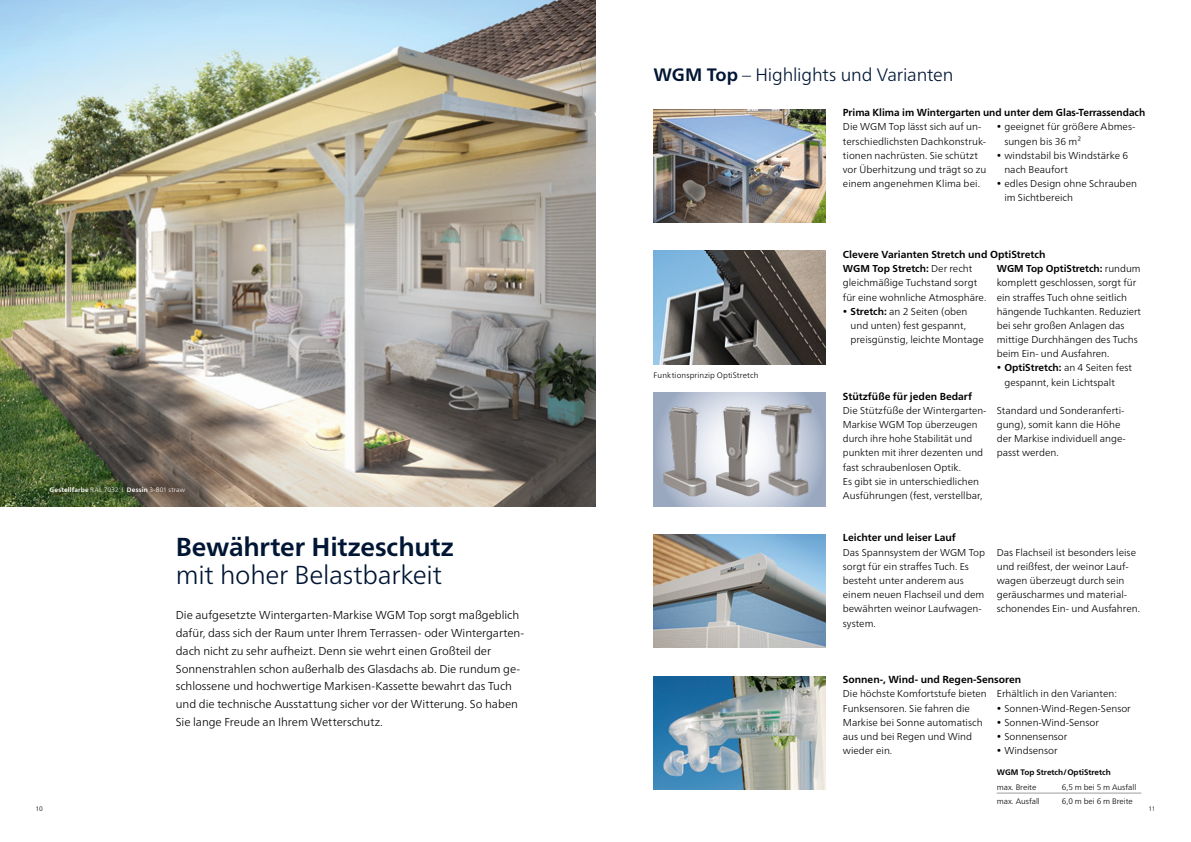
<style>
.page{position:relative;width:1191px;height:842px;background:#fff}
.page>*{position:absolute;margin:0;border:0;box-sizing:border-box;transform-origin:0 0}
.t1{font:300 26px "Frutiger Neue LTW1 G";letter-spacing:-.01em;color:#001634}
.t2{font:700 26px "Frutiger Neue LTW1 G";letter-spacing:-.01em;color:#001634}
.t3{font:300 18px "Frutiger Neue LTW1 G";letter-spacing:-.01em;color:#001634}
.t4{font:300 11.5px/17.7px "Frutiger Neue LTW1 G";letter-spacing:-.005em;color:#000}
.t5{font:700 10.2px "Frutiger Neue LTW1 G";color:#000}
.t6{font:300 10px/14.2px "Frutiger Neue LTW1 G";color:#000}
.t7{font:300 8px "Frutiger Neue LTW1 G";color:#000}
.t8{font:700 8px "Frutiger Neue LTW1 G";color:#000}
.t9{font:700 6.5px "Frutiger Neue LTW1 G";letter-spacing:.025em;color:#fff}
.t10{font:300 6.5px "Frutiger Neue LTW1 G";color:#000}
.s1{font-weight:700}
.s2{font-weight:300}
</style>
<div class="page">
<img style="left:0;top:0;width:595px;height:506px">
<div style="left:42px;top:478px;width:153px;height:23px;background:#2c1a04;opacity:.86"></div>
<img style="left:653px;top:251px;width:173px;height:113px">
<img style="left:653px;top:534px;width:173px;height:114px">
<img style="left:653px;top:109px;width:173px;height:114px">
<img style="left:653px;top:676px;width:173px;height:113px">
<hr style="left:996px;top:793px;width:66px;height:1px;background:#9c9d9d">
<hr style="left:1062px;top:793px;width:79px;height:1px;background:#9c9d9d">
<svg style="left:653px;top:393px;width:173px;height:113px;background:#aebacd"></svg>
<img style="left:655px;top:402px;width:61px;height:101px">
<img style="left:706px;top:402px;width:63px;height:100px">
<img style="left:755px;top:400px;width:62px;height:101px">
<h2 class="t3" style="left:653px;top:64px;width:301px"><span class="s1">WGM Top</span> – Highlights und Varianten</h2>
<p class="t5" style="left:843px;top:107px;width:304px">Prima Klima im Wintergarten und unter dem Glas-Terrassendach</p>
<p class="t6" style="left:843px;top:120px;width:145px">Die WGM Top lässt sich auf un&shy;terschiedlichsten Dachkonstruk&shy;tionen nachrüsten. Sie schützt vor Überhitzung und trägt so zu einem angenehmen Klima bei.</p>
<p class="t6" style="left:1004px;top:120px;width:133px;text-indent:-8px">• geeignet für größere Abmes&shy;sungen bis 36 m²</p>
<p class="t6" style="left:1004px;top:148px;width:125px;text-indent:-8px">• windstabil bis Windstärke 6 nach Beaufort</p>
<p class="t6" style="left:1004px;top:176px;width:134px;text-indent:-8px">• edles Design ohne Schrauben im Sichtbereich</p>
<p class="t9" style="left:50px;top:486px;width:137px">Gestellfarbe <span class="s2">RAL 7032 I</span> Dessin <span class="s2">3-801 straw</span></p>
<h1 class="t2" style="left:176px;top:531px;width:280px">Bewährter Hitzeschutz</h1>
<h1 class="t1" style="left:176px;top:559px;width:268px">mit hoher Belastbarkeit</h1>
<p class="t4" style="left:176px;top:606px;width:350px">Die aufgesetzte Wintergarten-Markise WGM Top sorgt maßgeblich dafür, dass sich der Raum unter Ihrem Terrassen- oder Wintergarten&shy;dach nicht zu sehr aufheizt. Denn sie wehrt einen Großteil der Sonnenstrahlen schon außerhalb des Glasdachs ab. Die rundum ge&shy;schlossene und hochwertige Markisen-Kassette bewahrt das Tuch und die technische Ausstattung sicher vor der Witterung. So haben Sie lange Freude an Ihrem Wetterschutz.</p>
<p class="t7" style="left:653px;top:371px;width:106px">Funktionsprinzip OptiStretch</p>
<p class="t5" style="left:843px;top:248px;width:204px">Clevere Varianten Stretch und OptiStretch</p>
<p class="t6" style="left:843px;top:261px;width:145px"><span class="s1">WGM Top Stretch:</span> Der recht gleichmäßige Tuchstand sorgt für eine wohnliche Atmosphäre.</p>
<p class="t6" style="left:850px;top:304px;width:135px;text-indent:-8px">• <span class="s1">Stretch:</span> an 2 Seiten (oben und unten) fest gespannt, preisgünstig, leichte Montage</p>
<p class="t5" style="left:843px;top:390px;width:131px">Stützfüße für jeden Bedarf</p>
<p class="t6" style="left:996px;top:261px;width:146px"><span class="s1">WGM Top OptiStretch:</span> rundum komplett geschlossen, sorgt für ein straffes Tuch ohne seitlich hängende Tuchkanten. Reduziert bei sehr großen Anlagen das mittige Durchhängen des Tuchs beim Ein- und Ausfahren.</p>
<p class="t6" style="left:1004px;top:361px;width:129px;text-indent:-8px">• <span class="s1">OptiStretch:</span> an 4 Seiten fest gespannt, kein Lichtspalt</p>
<p class="t6" style="left:843px;top:403px;width:145px">Die Stützfüße der Wintergarten-<br>Markise WGM Top überzeugen durch ihre hohe Stabilität und punkten mit ihrer dezenten und fast schraubenlosen Optik.<br>Es gibt sie in unterschiedlichen<br>Ausführungen (fest, verstellbar,</p>
<p class="t6" style="left:996px;top:403px;width:131px">Standard und Sonderanferti&shy;gung), somit kann die Höhe der Markise individuell ange&shy;passt werden.</p>
<p class="t5" style="left:843px;top:532px;width:114px">Leichter und leiser Lauf</p>
<p class="t6" style="left:843px;top:545px;width:144px">Das Spannsystem der WGM Top sorgt für ein straffes Tuch. Es besteht unter anderem aus einem neuen Flachseil und dem bewährten weinor Laufwagen&shy;system.</p>
<p class="t6" style="left:996px;top:545px;width:145px">Das Flachseil ist besonders leise und reißfest, der weinor Lauf&shy;wagen überzeugt durch sein geräuscharmes und material&shy;schonendes Ein- und Ausfahren.</p>
<p class="t5" style="left:843px;top:674px;width:180px">Sonnen-, Wind- und Regen-Sensoren</p>
<p class="t6" style="left:843px;top:687px;width:145px">Die höchste Komfortstufe bieten<br>Funksensoren. Sie fahren die<br>Markise bei Sonne automatisch aus und bei Regen und Wind wieder ein.</p>
<p class="t6" style="left:996px;top:687px;width:122px">Erhältlich in den Varianten:</p>
<p class="t6" style="left:996px;top:701px;width:136px">• Sonnen-Wind-Regen-Sensor</p>
<p class="t6" style="left:996px;top:715px;width:104px">• Sonnen-Wind-Sensor</p>
<p class="t6" style="left:996px;top:729px;width:72px">• Sonnensensor</p>
<p class="t6" style="left:996px;top:743px;width:62px">• Windsensor</p>
<p class="t8" style="left:996px;top:768px;width:116px">WGM Top Stretch/OptiStretch</p>
<p class="t7" style="left:996px;top:782px;width:41px">max. Breite</p>
<p class="t7" style="left:1062px;top:782px;width:76px">6,5 m bei 5 m Ausfall</p>
<p class="t7" style="left:996px;top:796px;width:45px">max. Ausfall</p>
<p class="t7" style="left:1062px;top:796px;width:72px">6,0 m bei 6 m Breite</p>
<p class="t10" style="left:35px;top:805px;width:9px">10</p>
<p class="t10" style="left:1148px;top:805px;width:8px">11</p>
</div>
